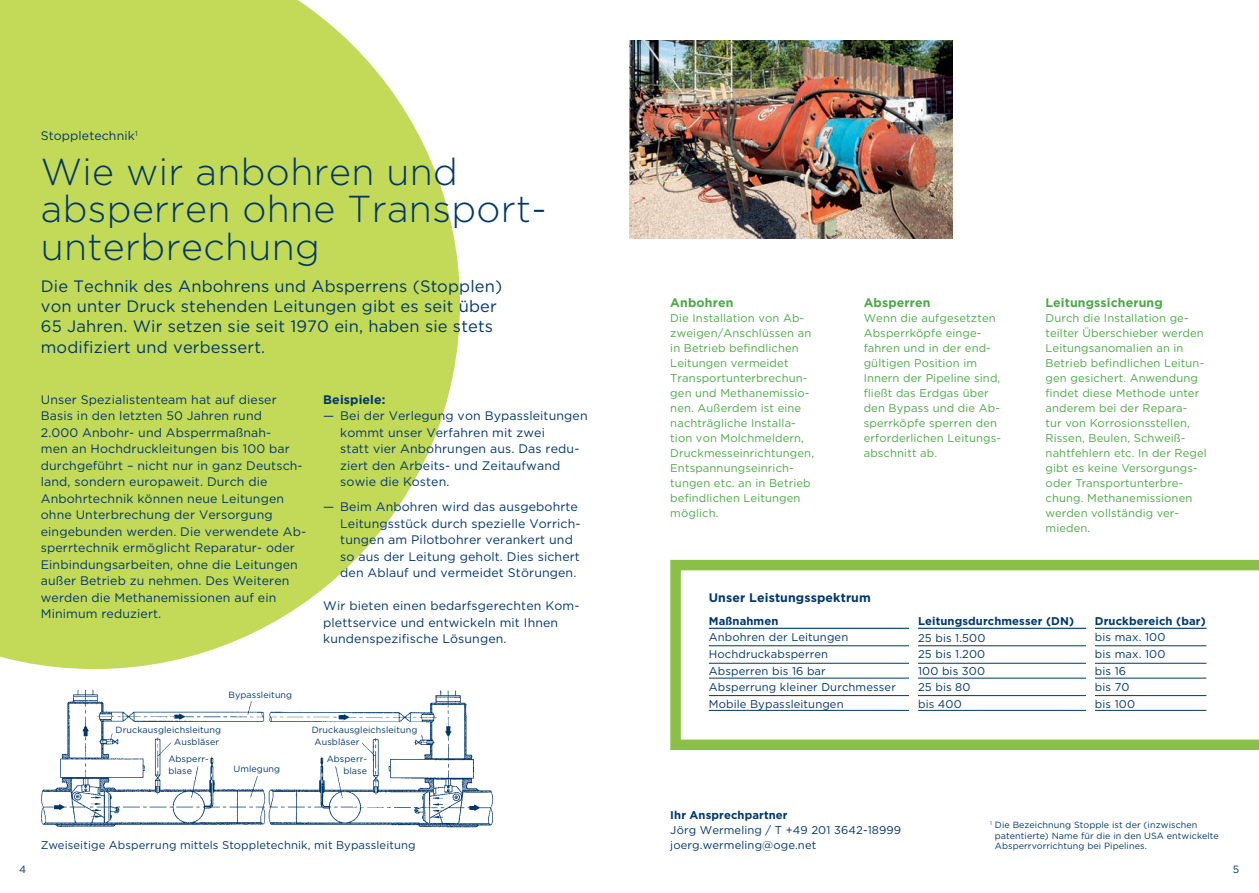
<style>
.page{position:relative;width:1259px;height:893px;background:#fff}
.page>*{position:absolute;margin:0;border:0;box-sizing:border-box;transform-origin:0 0}
.t1{font:300 37.5px/37.5px "Gotham";letter-spacing:.01em;color:#00376b}
.t2{font:16.5px/20.2px "Gotham";letter-spacing:.01em;color:#00376b}
.t3{font:12.3px/16.5px "Gotham";letter-spacing:.01em;color:#00376b}
.t4{font:700 12.3px "Gotham";letter-spacing:.01em;color:#4ca947}
.t5{font:700 12.3px "Gotham";letter-spacing:.01em;color:#00376b}
.t6{font:11.25px/15px "Gotham";letter-spacing:.01em;color:#4ca947}
.t7{font:11.25px/16.5px "Gotham";letter-spacing:.01em;color:#00376b}
.t8{font:700 11.25px "Gotham";letter-spacing:.01em;color:#00376b}
.t9{font:10.5px "Gotham";color:#00376b}
.t10{font:9px/12px "Gotham";letter-spacing:.01em;color:#00376b}
</style>
<div class="page">
<svg style="left:0;top:0;width:460px;height:669px;background:#cbde6f"></svg>
<img style="left:629px;top:41px;width:323px;height:198px">
<img style="left:41px;top:689px;width:453px;height:139px">
<svg style="left:670px;top:560px;width:589px;height:190px"></svg>
<hr style="left:709px;top:645px;width:497px;height:1px;background:#00376b">
<hr style="left:709px;top:628px;width:497px;height:1px;background:#00376b">
<hr style="left:709px;top:678px;width:497px;height:1px;background:#00376b">
<hr style="left:709px;top:663px;width:497px;height:1px;background:#00376b">
<hr style="left:709px;top:695px;width:497px;height:1px;background:#00376b">
<hr style="left:709px;top:710px;width:497px;height:1px;background:#00376b">
<div style="left:909px;top:614px;width:9px;height:102px;background:#fff"></div>
<div style="left:1086px;top:614px;width:9px;height:104px;background:#fff"></div>
<p class="t3" style="left:41px;top:127px;width:98px">Stoppletechnik<sup>1</sup></p>
<h1 class="t1" style="left:41px;top:152px;width:507px">Wie wir anbohren und absperren ohne Transport&shy;unterbrechung</h1>
<h2 class="t2" style="left:41px;top:276px;width:463px">Die Technik des Anbohrens und Absperrens (Stopplen) von unter Druck stehenden Leitungen gibt es seit über 65 Jahren. Wir setzen sie seit 1970 ein, haben sie stets modifiziert und verbessert.</h2>
<p class="t3" style="left:41px;top:391px;width:267px">Unser Spezialistenteam hat auf dieser Basis in den letzten 50 Jahren rund<br>2.000 Anbohr- und Absperrmaßnah-<br>men an Hochdruckleitungen bis 100 bar durchgeführt – nicht nur in ganz Deutsch&shy;land, sondern europaweit. Durch die Anbohrtechnik können neue Leitungen ohne Unterbrechung der Versorgung eingebunden werden. Die verwendete Ab&shy;sperrtechnik ermöglicht Reparatur- oder Einbindungsarbeiten, ohne die Leitungen außer Betrieb zu nehmen. Des Weiteren werden die Methanemissionen auf ein Minimum reduziert.</p>
<p class="t5" style="left:323px;top:391px;width:64px">Beispiele:</p>
<p class="t3" style="left:340px;top:407px;width:249px;text-indent:-17px">— Bei der Verlegung von Bypassleitungen kommt unser Verfahren mit zwei<br>statt vier Anbohrungen aus. Das redu&shy;ziert den Arbeits- und Zeitaufwand sowie die Kosten.</p>
<p class="t3" style="left:340px;top:498px;width:242px;text-indent:-17px">— Beim Anbohren wird das ausgebohrte Leitungsstück durch spezielle Vorrich&shy;tungen am Pilotbohrer verankert und so aus der Leitung geholt. Dies sichert den Ablauf und vermeidet Störungen.</p>
<p class="t3" style="left:323px;top:597px;width:258px">Wir bieten einen bedarfsgerechten Kom&shy;plettservice und entwickeln mit Ihnen kundenspezifische Lösungen.</p>
<p class="t10" style="left:228px;top:688px;width:65px">Bypassleitung</p>
<p class="t10" style="left:116px;top:724px;width:107px;text-align:right">Druckausgleichsleitung<br>Ausbläser</p>
<p class="t10" style="left:168px;top:753px;width:42px">Absperr&shy;blase</p>
<p class="t10" style="left:233px;top:762px;width:48px">Umlegung</p>
<p class="t10" style="left:314px;top:724px;width:104px;text-indent:-3px">Druckausgleichsleitung<br>Ausbläser</p>
<p class="t10" style="left:327px;top:753px;width:42px;text-align:right">Absperr&shy;blase</p>
<p class="t7" style="left:41px;top:837px;width:376px">Zweiseitige Absperrung mittels Stoppletechnik, mit Bypassleitung</p>
<p class="t4" style="left:670px;top:294px;width:65px">Anbohren</p>
<p class="t6" style="left:670px;top:310px;width:145px">Die Installation von Ab&shy;zweigen/Anschlüssen an in Betrieb befindlichen<br>Leitungen vermeidet<br>Transportunterbrechun&shy;gen und Methanemissio&shy;nen. Außerdem ist eine nachträgliche Installa&shy;tion von Molchmeldern,<br>Druckmesseinrichtungen,<br>Entspannungseinrich&shy;tungen etc. an in Betrieb befindlichen Leitungen möglich.</p>
<p class="t4" style="left:863px;top:294px;width:68px">Absperren</p>
<p class="t6" style="left:863px;top:310px;width:139px">Wenn die aufgesetzten<br>Absperrköpfe einge&shy;fahren und in der end&shy;gültigen Position im<br>Innern der Pipeline sind, fließt das Erdgas über den Bypass und die Ab&shy;sperrköpfe sperren den erforderlichen Leitungs&shy;abschnitt ab.</p>
<p class="t4" style="left:1045px;top:294px;width:119px">Leitungssicherung</p>
<p class="t6" style="left:1045px;top:310px;width:163px">Durch die Installation ge&shy;teilter Überschieber werden<br>Leitungsanomalien an in<br>Betrieb befindlichen Leitun&shy;gen gesichert. Anwendung findet diese Methode unter anderem bei der Repara-<br>tur von Korrosionsstellen,<br>Rissen, Beulen, Schweiß&shy;nahtfehlern etc. In der Regel gibt es keine Versorgungs&shy;oder Transportunterbre&shy;chung. Methanemissionen werden vollständig ver&shy;mieden.</p>
<p class="t5" style="left:709px;top:590px;width:164px">Unser Leistungsspektrum</p>
<p class="t8" style="left:709px;top:613px;width:71px">Maßnahmen</p>
<p class="t7" style="left:709px;top:629px;width:189px">Anbohren der Leitungen<br>Hochdruckabsperren<br>Absperren bis 16 bar<br>Absperrung kleiner Durchmesser<br>Mobile Bypassleitungen</p>
<p class="t8" style="left:918px;top:614px;width:158px">Leitungsdurchmesser (DN)</p>
<p class="t7" style="left:918px;top:629px;width:69px">25 bis 1.500<br>25 bis 1.200<br>100 bis 300<br>25 bis 80 bis 400</p>
<p class="t8" style="left:1095px;top:613px;width:112px">Druckbereich (bar)</p>
<p class="t7" style="left:1095px;top:629px;width:72px">bis max. 100 bis max. 100 bis 16<br>bis 70<br>bis 100</p>
<p class="t8" style="left:670px;top:808px;width:119px">Ihr Ansprechpartner</p>
<p class="t7" style="left:670px;top:822px;width:232px;line-height:15px">Jörg Wermeling / T +49 201 3642-18999 joerg.wermeling@oge.net</p>
<p class="t10" style="left:995px;top:819px;width:225px;line-height:10.5px;text-indent:-5px"><sup>1</sup> Die Bezeichnung Stopple ist der (inzwischen patentierte) Name für die in den USA entwickelte<br>Absperrvorrichtung bei Pipelines.</p>
<p class="t9" style="left:19px;top:863px;width:9px">4</p>
<p class="t9" style="left:1233px;top:863px;width:8px">5</p>
</div>
